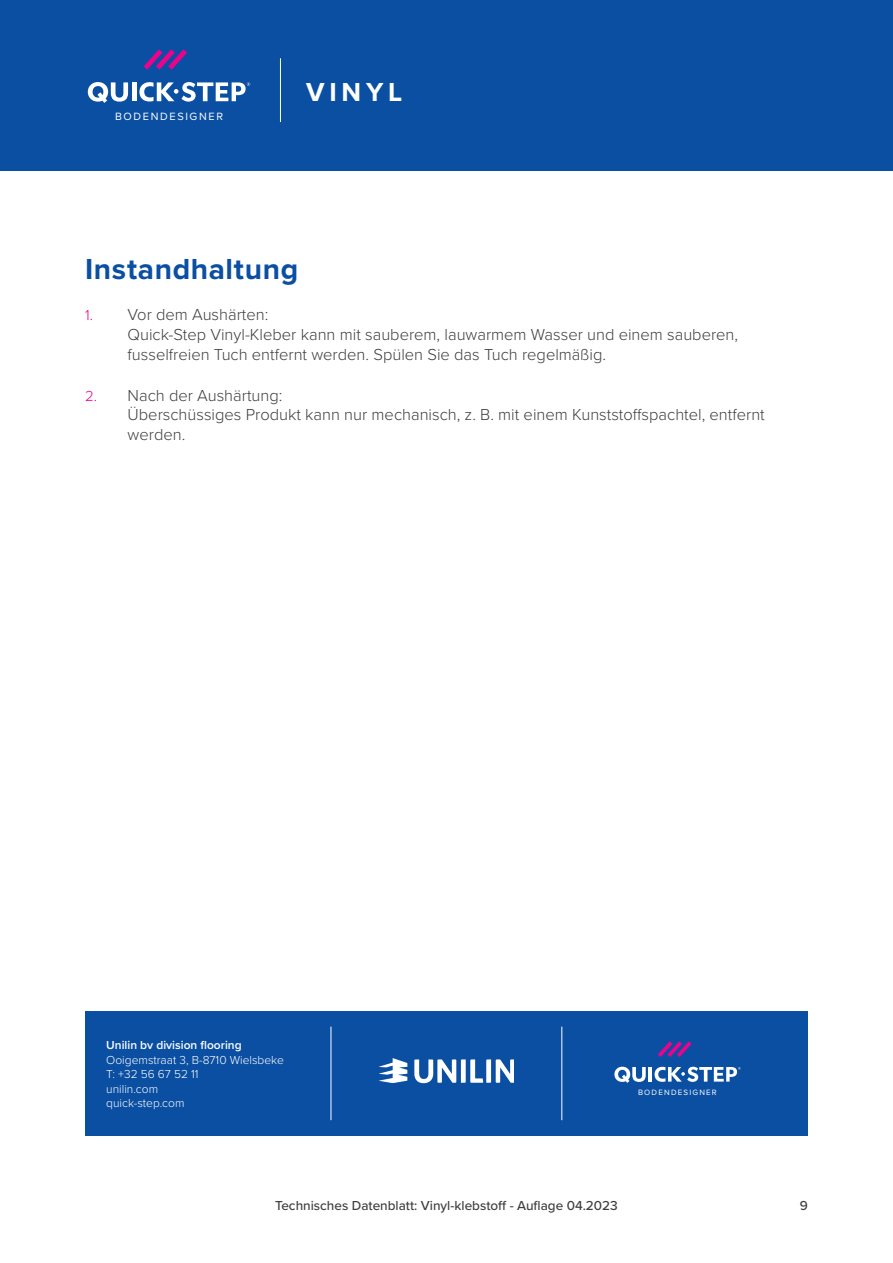
<style>
.page{position:relative;width:893px;height:1263px;background:#fff}
.page>*{position:absolute;margin:0;border:0;box-sizing:border-box;transform-origin:0 0}
.t1{font:700 30px "Proxima Nova";letter-spacing:.02em;color:#0a4fa2}
.Range{font:700 27px "Proxima Nova";letter-spacing:.175em;color:#fff}
.t2{font:300 16.5px/19.8px "Proxima Nova";color:#3e3e3f}
.t3{font:500 13.5px "Proxima Nova";color:#3e3e3f}
.t4{font:300 12px/14.4px "Proxima Nova";color:#fff}
.FloorDesigners{font:10.95px "Proxima Nova";letter-spacing:.15em;color:#fff}
.FloorDesigners-2{font:7.95px "Proxima Nova";letter-spacing:.15em;color:#fff}
.s1{font-size:15px;color:#ed028c}
.s2{font-weight:600}
</style>
<div class="page">
<div style="left:0;top:0;width:893px;height:170px;background:#0a4fa2"></div>
<hr style="left:280px;top:58px;width:1px;height:64px;background:#fff">
<svg style="left:144px;top:49px;width:43px;height:21px"></svg>
<svg style="left:88px;top:82px;width:40px;height:21px"></svg>
<hr style="left:132px;top:82px;width:4px;height:19px;background:#fff">
<svg style="left:139px;top:82px;width:111px;height:20px"></svg>
<div style="left:85px;top:1011px;width:723px;height:124px;background:#0a4fa2"></div>
<svg style="left:414px;top:1059px;width:100px;height:24px"></svg>
<svg style="left:379px;top:1058px;width:28px;height:25px"></svg>
<svg style="left:658px;top:1041px;width:33px;height:16px"></svg>
<svg style="left:614px;top:1067px;width:32px;height:16px"></svg>
<hr style="left:649px;top:1067px;width:3px;height:14px;background:#fff">
<svg style="left:655px;top:1067px;width:86px;height:15px"></svg>
<hr style="left:331px;top:1027px;width:1px;height:93px;background:#fff">
<hr style="left:562px;top:1027px;width:1px;height:93px;background:#fff">
<p class="FloorDesigners" style="left:115px;top:108px;width:109px">BODENDESIGNER</p>
<p class="Range" style="left:306px;top:72px;width:98px">VINYL</p>
<p class="t1" style="left:85px;top:246px;width:215px">Instandhaltung</p>
<p class="t2" style="left:128px;top:304px;width:612px;text-indent:-43px"><span class="s1">1.</span> Vor dem Aushärten:<br>Quick-Step Vinyl-Kleber kann mit sauberem, lauwarmem Wasser und einem sauberen, fusselfreien Tuch entfernt werden. Spülen Sie das Tuch regelmäßig.</p>
<p class="t2" style="left:128px;top:384px;width:639px;text-indent:-43px"><span class="s1">2.</span> Nach der Aushärtung:<br>Überschüssiges Produkt kann nur mechanisch, z. B. mit einem Kunststoffspachtel, entfernt werden.</p>
<p class="t4" style="left:106px;top:1037px;width:179px"><span class="s2">Unilin bv division flooring<br></span>Ooigemstraat 3, B-8710 Wielsbeke<br>T: +32 56 67 52 11<br>unilin.com<br>quick-step.com</p>
<p class="FloorDesigners-2" style="left:638px;top:1087px;width:80px">BODENDESIGNER</p>
<p class="t3" style="left:275px;top:1195px;width:344px">Technisches Datenblatt: Vinyl-klebstof - Auflage 04.2023</p>
<p class="t3" style="left:800px;top:1195px;width:10px">9</p>
</div>
